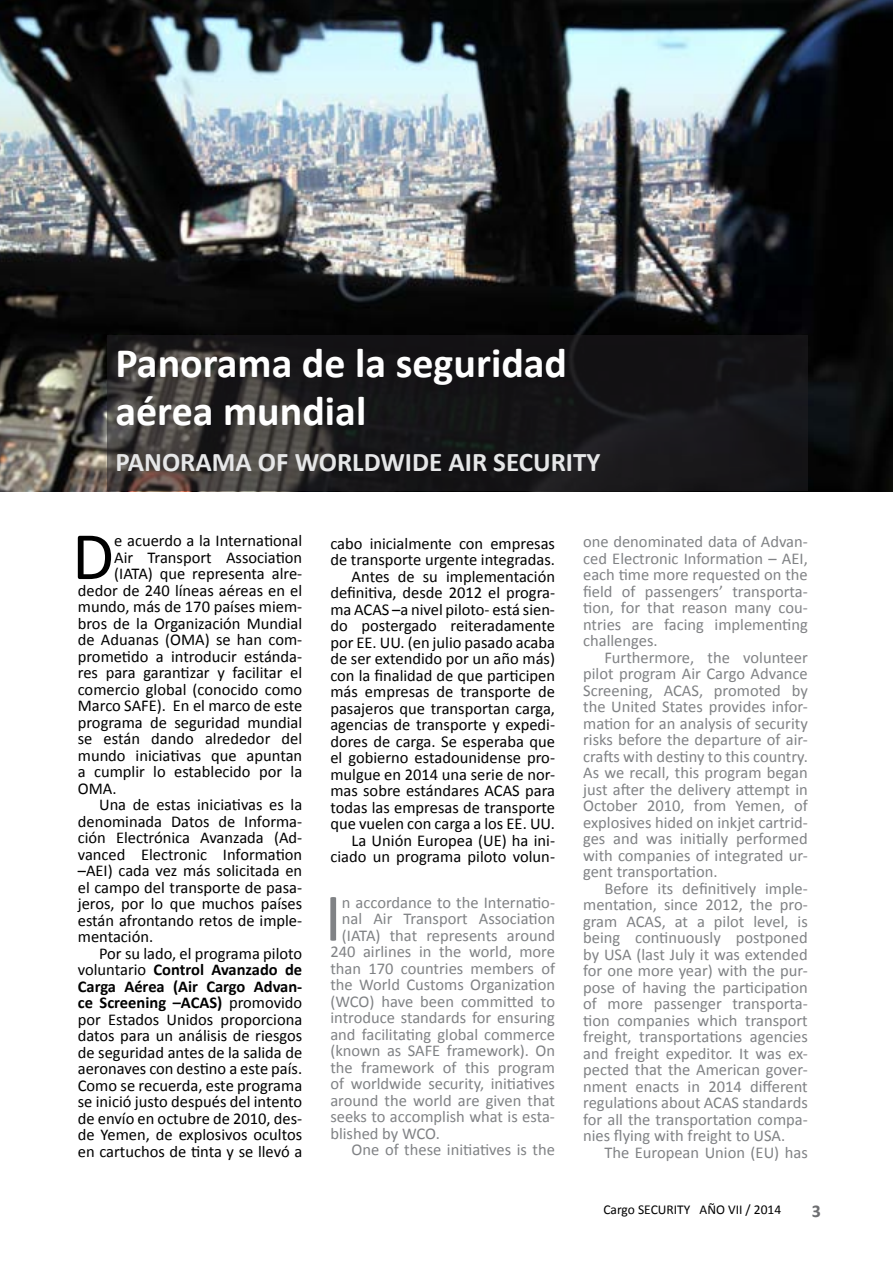
<style>
.page{position:relative;width:893px;height:1263px;background:#fff}
.page>*{position:absolute;margin:0;border:0;box-sizing:border-box;transform-origin:0 0}
.t1{font:68.55px "Calibri";color:#000}
.t2{font:68.55px "Calibri";color:#808285}
.t3{font:700 42px/48px "Calibri";color:#fff}
.t4{font:700 27px "Calibri";color:#e6e7e8}
.t5{font:700 18px "Calibri";color:#6d6e71}
.t6{font:16.5px/16.5px "Calibri";color:#000;text-align:right}
.t7{font:16.5px/16.5px "Calibri";color:#808285;text-align:justify}
.t8{font:700 16.5px "Calibri";color:#000}
.t9{font:13.5px "Calibri";color:#000}
.s1{font-weight:400}
</style>
<div class="page">
<img style="left:0;top:0;width:893px;height:491px">
<svg style="left:107px;top:335px;width:701px;height:156px;background:#201f20"></svg>
<h2 class="t3" style="left:115px;top:339px;width:453px">Panorama de la seguridad aérea mundial</h2>
<h3 class="t4" style="left:115px;top:445px;width:487px">PANORAMA OF WORLDWIDE AIR SECURITY</h3>
<h1 class="t1" style="left:72px;top:513px;width:44px">D</h1>
<p class="t6" style="left:114px;top:532px;width:190px">e acuerdo a la International</p>
<p class="t6" style="left:114px;top:549px;width:190px">Air Transport Association</p>
<p class="t6" style="left:114px;top:565px;width:190px">(IATA) que representa alre-</p>
<p class="t6" style="left:78px;top:582px;width:226px">dedor de 240 líneas aéreas en el</p>
<p class="t6" style="left:78px;top:598px;width:226px">mundo, más de 170 países miem-</p>
<p class="t6" style="left:78px;top:615px;width:226px">bros de la Organización Mundial</p>
<p class="t6" style="left:78px;top:631px;width:226px">de Aduanas (OMA) se han com-</p>
<p class="t6" style="left:78px;top:648px;width:226px">prometido a introducir estánda-</p>
<p class="t6" style="left:78px;top:664px;width:226px">res para garantizar y facilitar el</p>
<p class="t6" style="left:78px;top:681px;width:226px">comercio global (conocido como</p>
<p class="t6" style="left:78px;top:697px;width:226px">Marco SAFE). En el marco de este</p>
<p class="t6" style="left:78px;top:714px;width:226px">programa de seguridad mundial</p>
<p class="t6" style="left:78px;top:730px;width:226px">se están dando alrededor del</p>
<p class="t6" style="left:78px;top:747px;width:226px">mundo iniciativas que apuntan</p>
<p class="t6" style="left:78px;top:763px;width:226px">a cumplir lo establecido por la</p>
<p class="t6" style="left:78px;top:780px;width:40px">OMA.</p>
<p class="t6" style="left:99px;top:796px;width:205px">Una de estas iniciativas es la</p>
<p class="t6" style="left:78px;top:813px;width:226px">denominada Datos de Informa-</p>
<p class="t6" style="left:78px;top:829px;width:226px">ción Electrónica Avanzada (Ad-</p>
<p class="t6" style="left:78px;top:846px;width:226px">vanced Electronic Information</p>
<p class="t6" style="left:78px;top:862px;width:226px">–AEI) cada vez más solicitada en</p>
<p class="t6" style="left:78px;top:879px;width:226px">el campo del transporte de pasa-</p>
<p class="t6" style="left:78px;top:895px;width:226px">jeros, por lo que muchos países</p>
<p class="t6" style="left:78px;top:912px;width:226px">están afrontando retos de imple-</p>
<p class="t6" style="left:78px;top:928px;width:77px">mentación.</p>
<p class="t6" style="left:99px;top:945px;width:205px">Por su lado, el programa piloto</p>
<p class="t8" style="left:78px;top:959px;width:226px"><span class="s1">voluntario</span> Control Avanzado de</p>
<p class="t8" style="left:78px;top:975px;width:226px">Carga Aérea (Air Cargo Advan-</p>
<p class="t8" style="left:78px;top:992px;width:226px">ce Screening –ACAS) <span class="s1">promovido</span></p>
<p class="t6" style="left:78px;top:1011px;width:226px">por Estados Unidos proporciona</p>
<p class="t6" style="left:78px;top:1027px;width:226px">datos para un análisis de riesgos</p>
<p class="t6" style="left:78px;top:1044px;width:226px">de seguridad antes de la salida de</p>
<p class="t6" style="left:78px;top:1060px;width:226px">aeronaves con destino a este país.</p>
<p class="t6" style="left:78px;top:1077px;width:226px">Como se recuerda, este programa</p>
<p class="t6" style="left:78px;top:1093px;width:226px">se inició justo después del intento</p>
<p class="t6" style="left:78px;top:1110px;width:226px">de envío en octubre de 2010, des-</p>
<p class="t6" style="left:78px;top:1126px;width:226px">de Yemen, de explosivos ocultos</p>
<p class="t6" style="left:78px;top:1143px;width:226px">en cartuchos de tinta y se llevó a</p>
<p class="t6" style="left:330px;top:535px;width:226px">cabo inicialmente con empresas de transporte urgente integradas.<br>Antes de su implementación definitiva, desde 2012 el progra&shy;ma ACAS –a nivel piloto- está sien&shy;do postergado reiteradamente por EE. UU. (en julio pasado acaba de ser extendido por un año más) con la finalidad de que participen más empresas de transporte de pasajeros que transportan carga, agencias de transporte y expedi&shy;dores de carga. Se esperaba que el gobierno estadounidense pro&shy;mulgue en 2014 una serie de nor&shy;mas sobre estándares ACAS para todas las empresas de transporte que vuelen con carga a los EE. UU.<br>La Unión Europea (UE) ha ini&shy;ciado un programa piloto volun-</p>
<h1 class="t2" style="left:325px;top:874px;width:19px">I</h1>
<p class="t7" style="left:342px;top:894px;width:215px">n accordance to the Internatio-</p>
<p class="t7" style="left:342px;top:910px;width:215px">nal Air Transport Association</p>
<p class="t7" style="left:342px;top:927px;width:215px">(IATA) that represents around</p>
<p class="t7" style="left:330px;top:943px;width:226px">240 airlines in the world, more</p>
<p class="t7" style="left:330px;top:960px;width:226px">than 170 countries members of</p>
<p class="t7" style="left:330px;top:976px;width:226px">the World Customs Organization</p>
<p class="t7" style="left:330px;top:993px;width:226px">(WCO) have been committed to</p>
<p class="t7" style="left:330px;top:1009px;width:226px">introduce standards for ensuring</p>
<p class="t7" style="left:330px;top:1026px;width:226px">and facilitating global commerce</p>
<p class="t7" style="left:330px;top:1042px;width:226px">(known as SAFE framework). On</p>
<p class="t7" style="left:330px;top:1059px;width:226px">the framework of this program</p>
<p class="t7" style="left:330px;top:1075px;width:226px">of worldwide security, initiatives</p>
<p class="t7" style="left:330px;top:1092px;width:226px">around the world are given that</p>
<p class="t7" style="left:330px;top:1108px;width:226px">seeks to accomplish what is esta-</p>
<p class="t7" style="left:330px;top:1125px;width:111px">blished by WCO.</p>
<p class="t7" style="left:352px;top:1141px;width:205px">One of these initiatives is the</p>
<p class="t7" style="left:583px;top:533px;width:226px">one denominated data of Advan&shy;ced Electronic Information – AEI, each time more requested on the field of passengers’ transporta&shy;tion, for that reason many cou&shy;ntries are facing implementing challenges.</p>
<p class="t7" style="left:583px;top:649px;width:226px;text-indent:21px">Furthermore, the volunteer pilot program Air Cargo Advance Screening, ACAS, promoted by the United States provides infor&shy;mation for an analysis of security risks before the departure of air&shy;crafts with destiny to this country.<br>As we recall, this program began just after the delivery attempt in October 2010, from Yemen, of explosives hided on inkjet cartrid&shy;ges and was initially performed with companies of integrated ur&shy;gent transportation.</p>
<p class="t7" style="left:583px;top:880px;width:226px;text-indent:21px">Before its definitively imple&shy;mentation, since 2012, the pro&shy;gram ACAS, at a pilot level, is being continuously postponed by USA (last July it was extended for one more year) with the pur&shy;pose of having the participation of more passenger transporta&shy;tion companies which transport freight, transportations agencies and freight expeditor. It was ex&shy;pected that the American gover&shy;nment enacts in 2014 different regulations about ACAS standards for all the transportation compa&shy;nies flying with freight to USA.</p>
<p class="t7" style="left:604px;top:1144px;width:205px">The European Union (EU) has</p>
<p class="t9" style="left:603px;top:1200px;width:179px">Cargo SECURITY AÑO VII / 2014</p>
<p class="t5" style="left:812px;top:1199px;width:11px">3</p>
</div>
